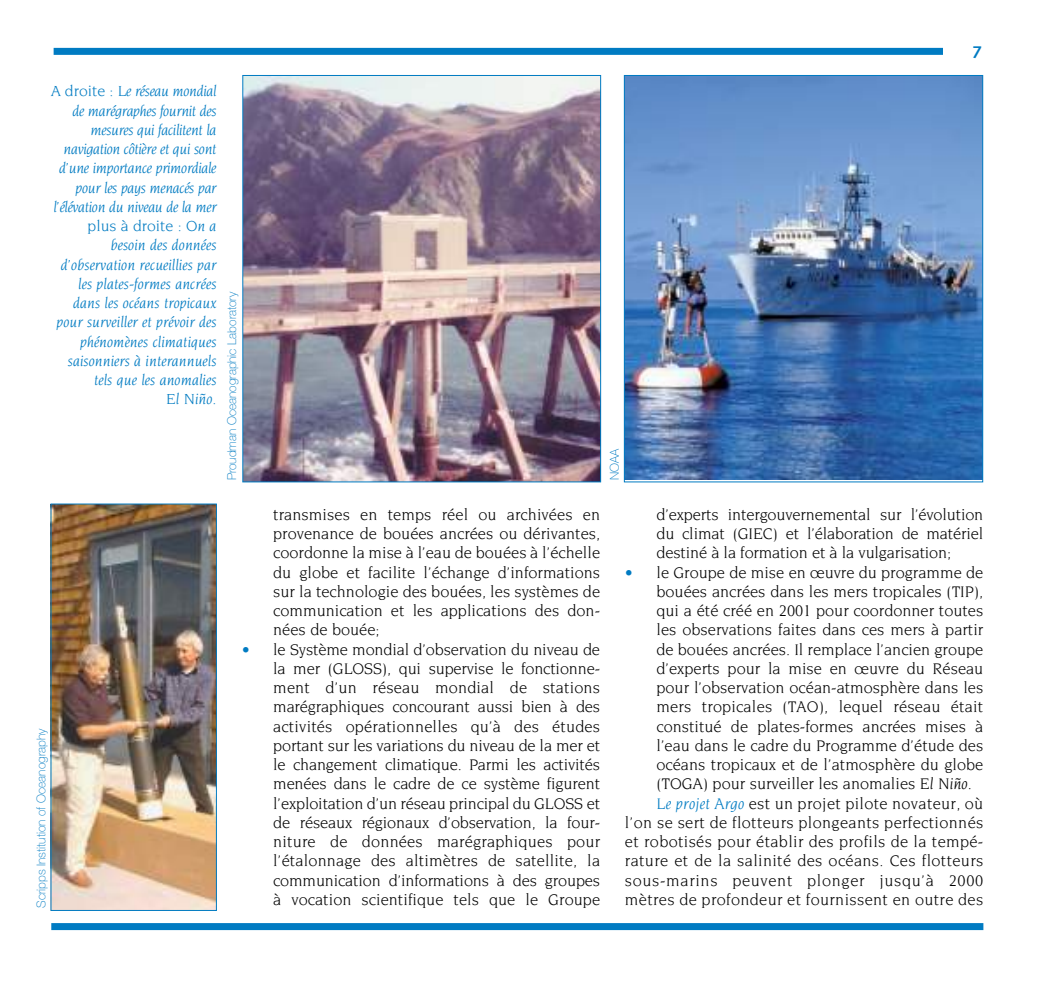
<style>
.page{position:relative;width:1042px;height:982px;background:#fff}
.page>*{position:absolute;margin:0;border:0;box-sizing:border-box;transform-origin:0 0}
.t1{font:16.62px/19.2px "Novarese";color:#000;text-align:justify}
.t2{font:16.62px "Novarese";letter-spacing:.02em;color:#000}
.t3{font:16.62px "Novarese";letter-spacing:.04em;color:#000}
.t4{font:600 16.62px "Stone Sans";color:#007bc2}
.t5{font:italic 15.75px/19.2px "Novarese";color:#007bc2;text-align:right}
.t6{font:100 12.25px "Helvetica Neue";color:#007bc2}
.s1{font-style:normal}
.s2{color:#007bc2}
.s3{font-style:italic}
.s4{font-style:italic;color:#007bc2}
</style>
<div class="page">
<div style="left:51px;top:923px;width:932px;height:7px;background:#007bc2"></div>
<div style="left:54px;top:48px;width:929px;height:7px;background:#007bc2"></div>
<div style="left:942px;top:34px;width:41px;height:32px;background:#fff"></div>
<img style="left:244px;top:77px;width:354px;height:403px">
<div style="left:242px;top:75px;width:358px;height:407px;border:1px solid #007bc2"></div>
<img style="left:626px;top:77px;width:354px;height:403px">
<div style="left:624px;top:75px;width:358px;height:407px;border:1px solid #007bc2"></div>
<img style="left:53px;top:506px;width:161px;height:402px">
<p class="t5" style="left:51px;top:82px;width:167px"><span class="s1">A droite :</span> Le réseau mondial de marégraphes fournit des mesures qui facilitent la navigation côtière et qui sont d’une importance primordiale pour les pays menacés par l’élévation du niveau de la mer <span class="s1">plus à droite :</span> On a besoin des données d’observation recueillies par les plates-formes ancrées dans les océans tropicaux pour surveiller et prévoir des phénomènes climatiques saisonniers à interannuels tels que les anomalies<br>El Niño.</p>
<p class="t6" style="left:227px;top:480px;width:190px;rotate:-90deg">Proudman Oceanographic Laboratory</p>
<p class="t6" style="left:610px;top:480px;width:33px;rotate:-90deg">NOAA</p>
<p class="t4" style="left:972px;top:46px;width:11px">7</p>
<p class="t6" style="left:37px;top:908px;width:180px;rotate:-90deg">Scripps Institution of Oceanography</p>
<p class="t1" style="left:273px;top:506px;width:328px">transmises en temps réel ou archivées en provenance de bouées ancrées ou dérivantes, coordonne la mise à l’eau de bouées à l’échelle du globe et facilite l’échange d’informations sur la technologie des bouées, les systèmes de communication et les applications des don&shy;nées de bouée;</p>
<p class="t1" style="left:273px;top:640px;width:328px;text-indent:-31px"><span class="s2">•</span> le Système mondial d’observation du niveau de la mer (GLOSS), qui supervise le fonctionne&shy;ment d’un réseau mondial de stations marégraphiques concourant aussi bien à des activités opérationnelles qu’à des études portant sur les variations du niveau de la mer et le changement climatique. Parmi les activités menées dans le cadre de ce système figurent l’exploitation d’un réseau principal du GLOSS et de réseaux régionaux d’observation, la four&shy;niture de données marégraphiques pour l’étalonnage des altimètres de satellite, la communication d’informations à des groupes à vocation scientifique tels que le Groupe</p>
<p class="t1" style="left:656px;top:506px;width:328px">d’experts intergouvernemental sur l’évolution du climat (GIEC) et l’élaboration de matériel destiné à la formation et à la vulgarisation;</p>
<p class="t1" style="left:625px;top:563px;width:360px"><span class="s2">•</span> le Groupe de mise en œuvre du programme de</p>
<p class="t1" style="left:656px;top:583px;width:328px">bouées ancrées dans les mers tropicales (TIP),</p>
<p class="t1" style="left:656px;top:602px;width:328px">qui a été créé en 2001 pour coordonner toutes</p>
<p class="t1" style="left:656px;top:621px;width:328px">les observations faites dans ces mers à partir</p>
<p class="t1" style="left:656px;top:640px;width:328px">de bouées ancrées. Il remplace l’ancien groupe</p>
<p class="t1" style="left:656px;top:660px;width:328px">d’experts pour la mise en œuvre du Réseau</p>
<p class="t1" style="left:656px;top:679px;width:328px">pour l’observation océan-atmosphère dans les</p>
<p class="t1" style="left:656px;top:698px;width:328px">mers tropicales (TAO), lequel réseau était</p>
<p class="t1" style="left:656px;top:717px;width:328px">constitué de plates-formes ancrées mises à</p>
<p class="t1" style="left:656px;top:737px;width:328px">l’eau dans le cadre du Programme d’étude des</p>
<p class="t1" style="left:656px;top:756px;width:328px">océans tropicaux et de l’atmosphère du globe</p>
<p class="t1" style="left:656px;top:775px;width:317px">(TOGA) pour surveiller les anomalies <span class="s3">El Niño</span>.</p>
<p class="t2" style="left:656px;top:796px;width:328px"><span class="s4">Le projet Argo</span> est un projet pilote novateur, où</p>
<p class="t2" style="left:625px;top:815px;width:360px">l’on se sert de flotteurs plongeants perfectionnés</p>
<p class="t2" style="left:625px;top:835px;width:360px">et robotisés pour établir des profils de la tempé-</p>
<p class="t2" style="left:625px;top:854px;width:360px">rature et de la salinité des océans. Ces flotteurs</p>
<p class="t3" style="left:625px;top:873px;width:360px">sous-marins peuvent plonger jusqu’à 2000</p>
<p class="t2" style="left:625px;top:892px;width:360px">mètres de profondeur et fournissent en outre des</p>
</div>
